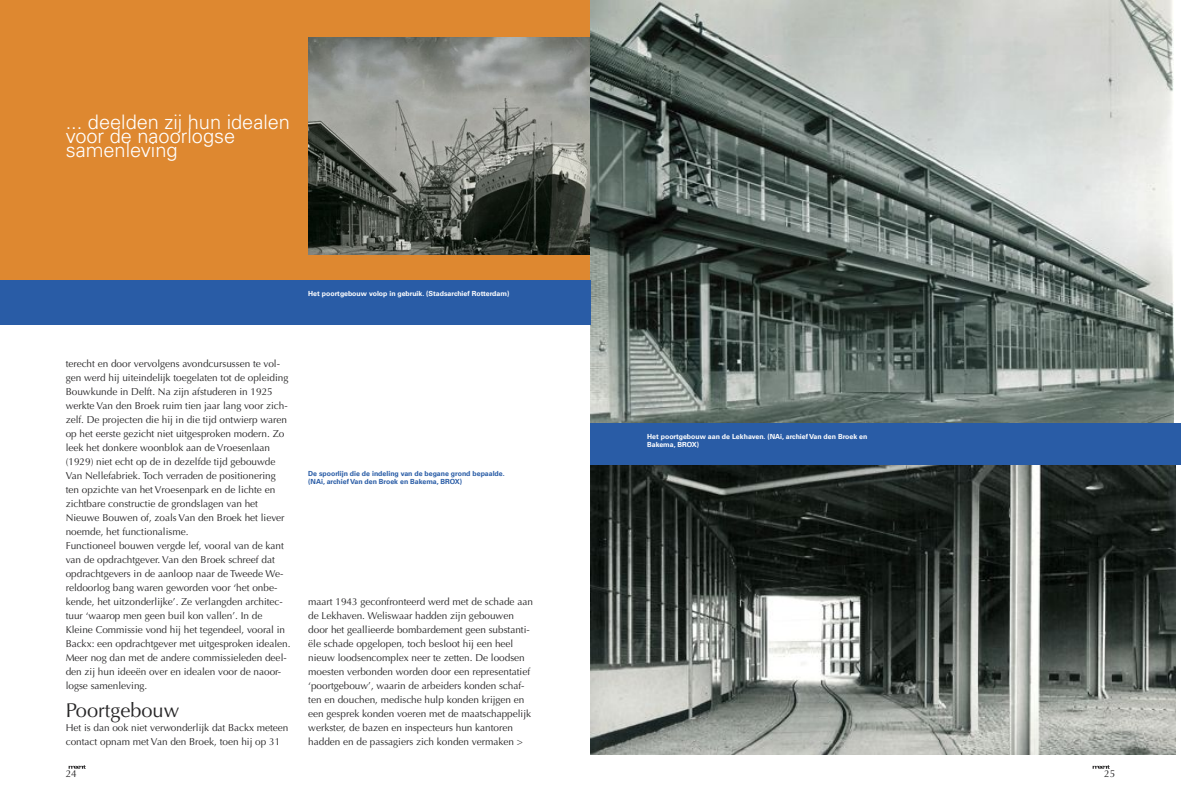
<style>
.page{position:relative;width:1181px;height:812px;background:#fff}
.page>*{position:absolute;margin:0;border:0;box-sizing:border-box;transform-origin:0 0}
.t1{font:300 20px "Univers";color:#fff}
.t2{font:20px "Optima";color:#272627}
.t3{font:10px/14px "Optima";color:#272627}
.t4{font:700 7px/8px "Univers";color:#fff}
.t5{font:700 7px/8px "Univers";color:#295ca6}
</style>
<div class="page">
<div style="left:0;top:1px;width:590px;height:282px;background:#de8830"></div>
<svg style="left:1092px;top:765px;width:17px;height:3px"></svg>
<svg style="left:69px;top:765px;width:17px;height:3px"></svg>
<img style="left:308px;top:37px;width:282px;height:218px">
<img style="left:590px;top:1px;width:583px;height:422px">
<div style="left:590px;top:423px;width:590px;height:42px;background:#295ca6"></div>
<div style="left:0;top:280px;width:590px;height:45px;background:#295ca6"></div>
<img style="left:590px;top:465px;width:584px;height:290px">
<h1 class="t1" style="left:66px;top:110px;width:226px">... deelden zij hun idealen</h1>
<h1 class="t1" style="left:66px;top:124px;width:171px">voor de naoorlogse</h1>
<h1 class="t1" style="left:66px;top:138px;width:113px">samenleving</h1>
<p class="t4" style="left:308px;top:290px;width:203px">Het poortgebouw volop in gebruik. (Stadsarchief Rotterdam)</p>
<p class="t3" style="left:66px;top:357px;width:226px">terecht en door vervolgens avondcursussen te vol&shy;gen werd hij uiteindelijk toegelaten tot de opleiding Bouwkunde in Delft. Na zijn afstuderen in 1925 werkte Van den Broek ruim tien jaar lang voor zich&shy;zelf. De projecten die hij in die tijd ontwierp waren op het eerste gezicht niet uitgesproken modern. Zo leek het donkere woonblok aan de Vroesenlaan (1929) niet echt op de in dezelfde tijd gebouwde Van Nellefabriek. Toch verraden de positionering ten opzichte van het Vroesenpark en de lichte en zichtbare constructie de grondslagen van het Nieuwe Bouwen of, zoals Van den Broek het liever noemde, het functionalisme.<br>Functioneel bouwen vergde lef, vooral van de kant van de opdrachtgever. Van den Broek schreef dat opdrachtgevers in de aanloop naar de Tweede We&shy;reldoorlog bang waren geworden voor ‘het onbe&shy;kende, het uitzonderlijke’. Ze verlangden architec&shy;tuur ‘waarop men geen buil kon vallen’. In de Kleine Commissie vond hij het tegendeel, vooral in Backx: een opdrachtgever met uitgesproken idealen.<br>Meer nog dan met de andere commissieleden deel&shy;den zij hun ideeën over en idealen voor de naoor&shy;logse samenleving.</p>
<h1 class="t2" style="left:66px;top:698px;width:115px">Poortgebouw</h1>
<p class="t3" style="left:66px;top:721px;width:224px">Het is dan ook niet verwonderlijk dat Backx meteen contact opnam met Van den Broek, toen hij op 31</p>
<p class="t5" style="left:308px;top:469px;width:198px">De spoorlijn die de indeling van de begane grond bepaalde. (NAi, archief Van den Broek en Bakema, BROX)</p>
<p class="t3" style="left:308px;top:595px;width:226px">maart 1943 geconfronteerd werd met de schade aan de Lekhaven. Weliswaar hadden zijn gebouwen door het geallieerde bombardement geen substanti&shy;ële schade opgelopen, toch besloot hij een heel nieuw loodsencomplex neer te zetten. De loodsen moesten verbonden worden door een representatief ‘poortgebouw’, waarin de arbeiders konden schaf&shy;ten en douchen, medische hulp konden krijgen en een gesprek konden voeren met de maatschappelijk werkster, de bazen en inspecteurs hun kantoren hadden en de passagiers zich konden vermaken &gt;</p>
<p class="t4" style="left:647px;top:432px;width:222px">Het poortgebouw aan de Lekhaven. (NAi, archief Van den Broek en<br>Bakema, BROX)</p>
<p class="t3" style="left:66px;top:766px;width:13px">24</p>
<p class="t3" style="left:1103px;top:766px;width:13px">25</p>
</div>
